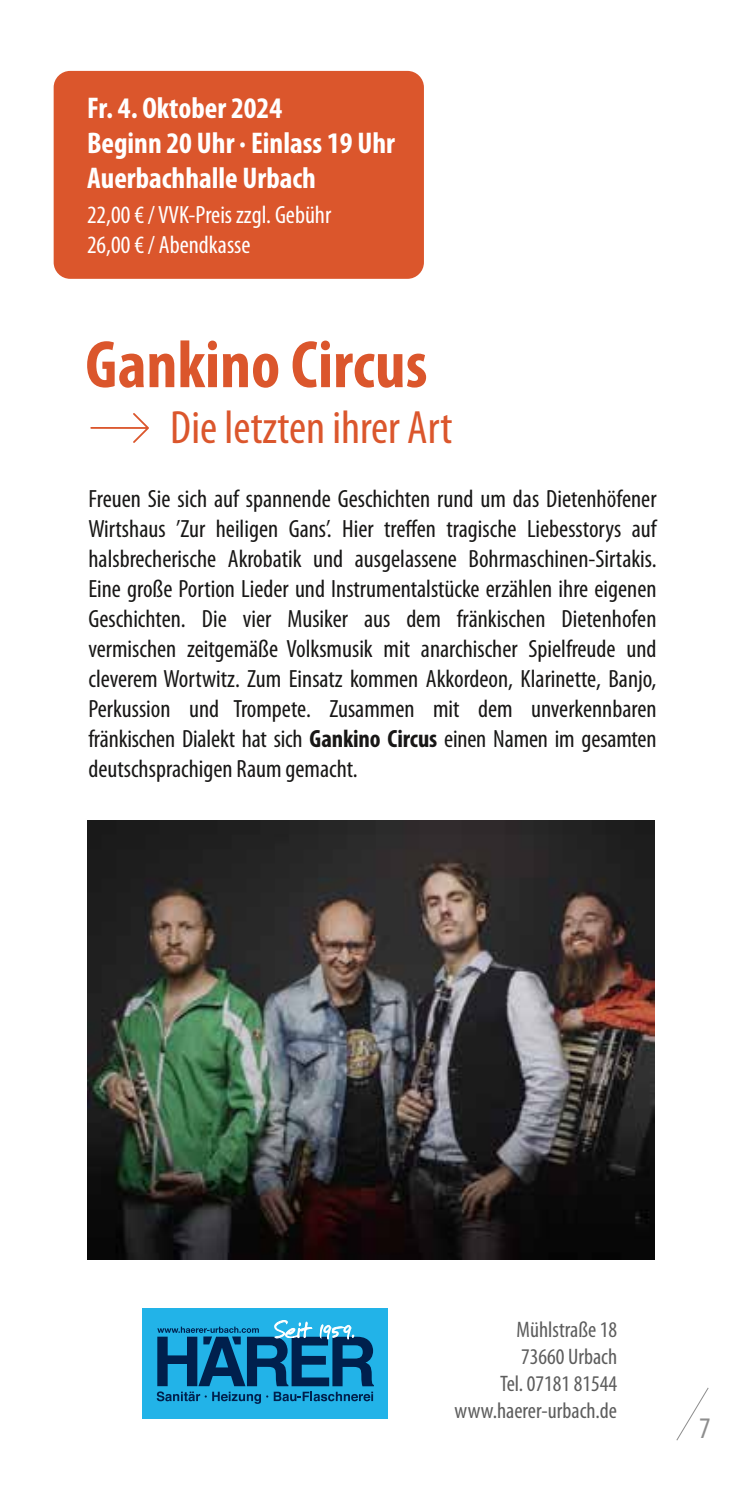
<style>
.page{position:relative;width:745px;height:1489px;background:#fff}
.page>*{position:absolute;margin:0;border:0;box-sizing:border-box;transform-origin:0 0}
.t1{font:700 condensed 67.5px "Myriad Pro";color:#db562c}
.t2{font:condensed 47px "Myriad Pro";color:#db562c}
.t3{font:700 condensed 30px/35px "Myriad Pro";color:#fff}
.t4{font:condensed 30px "Myriad Pro";color:#8d8d8d}
.t5{font:condensed 25px/30px "Myriad Pro";color:#181716;text-align:justify}
.t6{font:condensed 25px/30px "Myriad Pro";color:#fff}
.t7{font:condensed 22.5px/27px "Myriad Pro";color:#5d5d5d;text-align:right}
.s1{font-weight:700}
</style>
<div class="page">
<svg style="left:676px;top:1387px;width:32px;height:53px"></svg>
<img style="left:87px;top:820px;width:567px;height:439px">
<div style="left:54px;top:71px;width:369px;height:208px;background:#db562c;border-radius:17px"></div>
<svg style="left:90px;top:413px;width:59px;height:30px"></svg>
<div style="left:142px;top:1307px;width:246px;height:111px;background:#22b3e8"></div>
<svg style="left:157px;top:1320px;width:216px;height:83px"></svg>
<p class="t3" style="left:87px;top:91px;width:309px">Fr. 4. Oktober 2024<br>Beginn 20 Uhr · Einlass 19 Uhr<br>Auerbachhalle Urbach</p>
<p class="t6" style="left:87px;top:200px;width:246px">22,00 € / VVK-Preis zzgl. Gebühr<br>26,00 € / Abendkasse</p>
<h1 class="t1" style="left:85px;top:327px;width:343px">Gankino Circus</h1>
<h2 class="t2" style="left:170px;top:402px;width:283px">Die letzten ihrer Art</h2>
<p class="t5" style="left:88px;top:484px;width:569px">Freuen Sie sich auf spannende Geschichten rund um das Dietenhöfener Wirtshaus ’Zur heiligen Gans’. Hier treffen tragische Liebesstorys auf halsbrecherische Akrobatik und ausgelassene Bohrmaschinen-Sirtakis.<br>Eine große Portion Lieder und Instrumentalstücke erzählen ihre eigenen Geschichten. Die vier Musiker aus dem fränkischen Dietenhofen vermischen zeitgemäße Volksmusik mit anarchischer Spielfreude und cleverem Wortwitz. Zum Einsatz kommen Akkordeon, Klarinette, Banjo, Perkussion und Trompete. Zusammen mit dem unverkennbaren fränkischen Dialekt hat sich <span class="s1">Gankino Circus</span> einen Namen im gesamten deutschsprachigen Raum gemacht.</p>
<p class="t7" style="left:454px;top:1316px;width:164px">Mühlstraße 18<br>73660 Urbach<br>Tel. 07181 81544 www.haerer-urbach.de</p>
<p class="t4" style="left:698px;top:1411px;width:13px">7</p>
</div>
